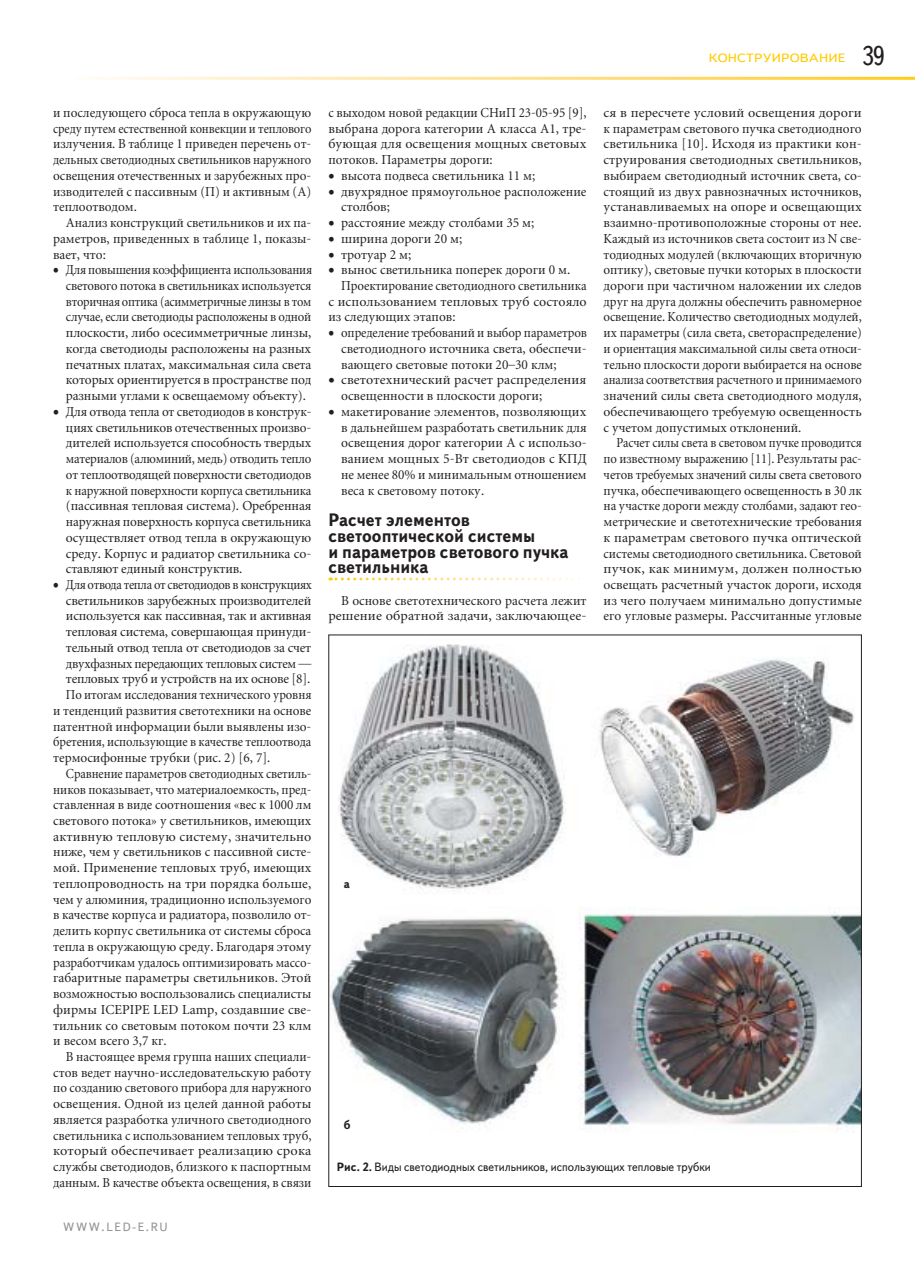
<style>
.page{position:relative;width:915px;height:1263px;background:#fff}
.page>*{position:absolute;margin:0;border:0;box-sizing:border-box;transform-origin:0 0}
.t1{font:27px "Text Book C";color:#231f20;scale:.9 1}
.t2{font:700 18px/15.8px "Text Book C";color:#231f20;scale:.94 1}
.t3{font:13.5px/15.8px "Miniature";color:#231f20}
.t4{font:13.5px/15.8px "Miniature";color:#231f20;text-align:justify;scale:.95 1}
.t5{font:13.5px/15.8px "Miniature";color:#231f20;text-align:justify;scale:.89 1}
.t6{font:13.5px/15.8px "Miniature";color:#231f20;text-align:justify;scale:.91 1}
.t7{font:13.5px/15.8px "Miniature";color:#231f20;text-align:right;scale:.96 1}
.t8{font:13.5px/15.8px "Miniature";color:#231f20;text-align:justify;scale:.94 1}
.t9{font:13.5px/15.8px "Miniature";color:#231f20;text-align:justify;scale:.92 1}
.t10{font:13.5px "Miniature";letter-spacing:-.02em;color:#231f20}
.t11{font:13.5px "Miniature";color:#231f20;scale:.93 1}
.t12{font:13.5px "Miniature";letter-spacing:-.03em;color:#231f20;scale:.9 1}
.t13{font:13.5px "Miniature";color:#231f20;scale:.9 1}
.t14{font:13.5px "Miniature";letter-spacing:-.025em;color:#231f20;scale:.94 1}
.t15{font:12px "Text Book C";color:#231f20;scale:.95 1}
.t16{font:12px "Text Book C";letter-spacing:.01em;color:#ffcb04;scale:1.17 1}
.t17{font:12px "Text Book C";letter-spacing:.13em;color:#939598}
.t18{font:700 12px "Text Book C";color:#231f20;scale:.95 1}
.s1{font-weight:700}
</style>
<div class="page">
<svg style="left:330px;top:577px;width:250px;height:3px"></svg>
<img style="left:330px;top:644px;width:529px;height:488px">
<p class="t4" style="left:53px;top:106px;width:273px">и последующего сброса тепла в окружающую среду путем естественной конвекции и теплового излучения. В таблице 1 приведен перечень от&shy;дельных светодиодных светильников наружного освещения отечественных и зарубежных про&shy;изводителей с пассивным (П) и активным (А) теплоотводом.</p>
<p class="t4" style="left:53px;top:216px;width:273px;text-indent:13px">Анализ конструкций светильников и их па&shy;раметров, приведенных в таблице 1, показы&shy;вает, что:</p>
<p class="t6" style="left:66px;top:263px;width:272px;text-indent:-13px">• Для повышения коэффициента использования светового потока в светильниках используется вторичная оптика (асимметричные линзы в том случае, если светодиоды расположены в одной плоскости, либо осесимметричные линзы, когда светодиоды расположены на разных печатных платах, максимальная сила света которых ориентируется в пространстве под разными углами к освещаемому объекту).</p>
<p class="t4" style="left:66px;top:405px;width:260px;text-indent:-13px">• Для отвода тепла от светодиодов в конструк&shy;циях светильников отечественных произво&shy;дителей используется способность твердых материалов (алюминий, медь) отводить тепло от теплоотводящей поверхности светодиодов к наружной поверхности корпуса светильника (пассивная тепловая система). Оребренная наружная поверхность корпуса светильника осуществляет отвод тепла в окружающую среду. Корпус и радиатор светильника со&shy;ставляют единый конструктив.</p>
<p class="t12" style="left:53px;top:579px;width:289px">• Для отвода тепла от светодиодов в конструкциях</p>
<p class="t10" style="left:66px;top:595px;width:247px">светильников зарубежных производителей</p>
<p class="t10" style="left:66px;top:611px;width:247px">используется как пассивная, так и активная</p>
<p class="t3" style="left:66px;top:625px;width:247px">тепловая система, совершающая принуди-</p>
<p class="t10" style="left:66px;top:642px;width:247px">тельный отвод тепла от светодиодов за счет</p>
<p class="t14" style="left:66px;top:658px;width:262px">двухфазных передающих тепловых систем —</p>
<p class="t10" style="left:66px;top:674px;width:246px">тепловых труб и устройств на их основе [8].</p>
<p class="t6" style="left:66px;top:688px;width:271px">По итогам исследования технического уровня</p>
<p class="t8" style="left:53px;top:704px;width:276px">и тенденций развития светотехники на основе</p>
<p class="t7" style="left:53px;top:719px;width:270px">патентной информации были выявлены изо-</p>
<p class="t6" style="left:53px;top:735px;width:285px">бретения, использующие в качестве теплоотвода</p>
<p class="t7" style="left:53px;top:751px;width:228px">термосифонные трубки (рис. 2) [6, 7].</p>
<p class="t13" style="left:66px;top:768px;width:274px">Сравнение параметров светодиодных светиль-</p>
<p class="t9" style="left:53px;top:782px;width:282px">ников показывает, что материалоемкость, пред-</p>
<p class="t4" style="left:53px;top:798px;width:273px">ставленная в виде соотношения «вес к 1000 лм</p>
<p class="t7" style="left:53px;top:814px;width:270px">светового потока» у светильников, имеющих</p>
<p class="t3" style="left:53px;top:830px;width:259px">активную тепловую систему, значительно</p>
<p class="t7" style="left:53px;top:845px;width:270px">ниже, чем у светильников с пассивной систе-</p>
<p class="t3" style="left:53px;top:861px;width:259px">мой. Применение тепловых труб, имеющих</p>
<p class="t3" style="left:53px;top:877px;width:259px">теплопроводность на три порядка больше,</p>
<p class="t8" style="left:53px;top:893px;width:276px">чем у алюминия, традиционно используемого</p>
<p class="t8" style="left:53px;top:908px;width:276px">в качестве корпуса и радиатора, позволило от-</p>
<p class="t4" style="left:53px;top:924px;width:273px">делить корпус светильника от системы сброса</p>
<p class="t7" style="left:53px;top:940px;width:270px">тепла в окружающую среду. Благодаря этому</p>
<p class="t9" style="left:53px;top:955px;width:282px">разработчикам удалось оптимизировать массо-</p>
<p class="t3" style="left:53px;top:971px;width:259px">габаритные параметры светильников. Этой</p>
<p class="t4" style="left:53px;top:987px;width:273px">возможностью воспользовались специалисты</p>
<p class="t3" style="left:53px;top:1003px;width:259px">фирмы ICEPIPE LED Lamp, создавшие све-</p>
<p class="t3" style="left:53px;top:1018px;width:259px">тильник со световым потоком почти 23 клм</p>
<p class="t7" style="left:53px;top:1034px;width:119px">и весом всего 3,7 кг.</p>
<p class="t8" style="left:66px;top:1050px;width:262px">В настоящее время группа наших специали-</p>
<p class="t7" style="left:53px;top:1066px;width:270px">стов ведет научно-исследовательскую работу</p>
<p class="t11" style="left:53px;top:1083px;width:279px">по созданию светового прибора для наружного</p>
<p class="t3" style="left:53px;top:1097px;width:259px">освещения. Одной из целей данной работы</p>
<p class="t7" style="left:53px;top:1113px;width:270px">является разработка уличного светодиодного</p>
<p class="t8" style="left:53px;top:1129px;width:276px">светильника с использованием тепловых труб,</p>
<p class="t3" style="left:53px;top:1144px;width:259px">который обеспечивает реализацию срока</p>
<p class="t7" style="left:53px;top:1160px;width:270px">службы светодиодов, близкого к паспортным</p>
<p class="t11" style="left:53px;top:1177px;width:279px">данным. В качестве объекта освещения, в связи</p>
<p class="t17" style="left:63px;top:1220px;width:106px">WWW.LED-E.RU</p>
<p class="t8" style="left:328px;top:106px;width:276px">с выходом новой редакции СНиП 23-05-95 [9], выбрана дорога категории А класса А1, тре&shy;бующая для освещения мощных световых потоков. Параметры дороги:</p>
<p class="t3" style="left:328px;top:169px;width:208px">• высота подвеса светильника 11 м;</p>
<p class="t3" style="left:341px;top:185px;width:247px;text-indent:-13px">• двухрядное прямоугольное расположение столбов;</p>
<p class="t3" style="left:328px;top:216px;width:207px">• расстояние между столбами 35 м;</p>
<p class="t3" style="left:328px;top:232px;width:135px">• ширина дороги 20 м;</p>
<p class="t3" style="left:328px;top:248px;width:84px">• тротуар 2 м;</p>
<p class="t3" style="left:328px;top:263px;width:243px">• вынос светильника поперек дороги 0 м.</p>
<p class="t11" style="left:341px;top:280px;width:265px">Проектирование светодиодного светильника</p>
<p class="t3" style="left:328px;top:295px;width:259px">с использованием тепловых труб состояло</p>
<p class="t7" style="left:328px;top:310px;width:134px">из следующих этапов:</p>
<p class="t9" style="left:341px;top:326px;width:269px;text-indent:-13px">• определение требований и выбор параметров светодиодного источника света, обеспечи&shy;вающего световые потоки 20–30 клм;</p>
<p class="t3" style="left:341px;top:373px;width:246px;text-indent:-13px">• светотехнический расчет распределения освещенности в плоскости дороги;</p>
<p class="t3" style="left:341px;top:405px;width:247px;text-align:justify;text-indent:-13px">• макетирование элементов, позволяющих в дальнейшем разработать светильник для освещения дорог категории А с использо&shy;ванием мощных 5-Вт светодиодов с КПД не менее 80% и минимальным отношением веса к световому потоку.</p>
<h2 class="t2" style="left:328px;top:514px;width:257px">Расчет элементов светооптической системы<br>и параметров светового пучка светильника</h2>
<p class="t7" style="left:328px;top:594px;width:270px">В основе светотехнического расчета лежит решение обратной задачи, заключающее-</p>
<p class="t16" style="left:708px;top:51px;width:118px">КОНСТРУИРОВАНИЕ</p>
<h1 class="t1" style="left:861px;top:40px;width:27px">39</h1>
<p class="t3" style="left:603px;top:106px;width:260px;text-align:justify">ся в пересчете условий освещения дороги к параметрам светового пучка светодиодного светильника [10]. Исходя из практики кон&shy;струирования светодиодных светильников, выбираем светодиодный источник света, со&shy;стоящий из двух равнозначных источников, устанавливаемых на опоре и освещающих взаимно-противоположные стороны от нее.<br>Каждый из источников света состоит из N све&shy;тодиодных модулей (включающих вторичную оптику), световые пучки которых в плоскости дороги при частичном наложении их следов друг на друга должны обеспечить равномерное освещение. Количество светодиодных модулей, их параметры (сила света, светораспределение) и ориентация максимальной силы света относи&shy;тельно плоскости дороги выбирается на основе анализа соответствия расчетного и принимаемого значений силы света светодиодного модуля, обеспечивающего требуемую освещенность с учетом допустимых отклонений.</p>
<p class="t5" style="left:603px;top:436px;width:291px;text-indent:13px">Расчет силы света в световом пучке проводится по известному выражению [11]. Результаты рас&shy;четов требуемых значений силы света светового пучка, обеспечивающего освещенность в 30 лк на участке дороги между столбами, задают гео&shy;метрические и светотехнические требования к параметрам светового пучка оптической системы светодиодного светильника. Световой пучок, как минимум, должен полностью освещать расчетный участок дороги, исходя из чего получаем минимально допустимые его угловые размеры. Рассчитанные угловые</p>
<p class="t18" style="left:343px;top:879px;width:8px">а</p>
<p class="t18" style="left:343px;top:1121px;width:9px">б</p>
<p class="t15" style="left:337px;top:1160px;width:395px"><span class="s1">Рис. 2.</span> Виды светодиодных светильников, использующих тепловые трубки</p>
</div>
